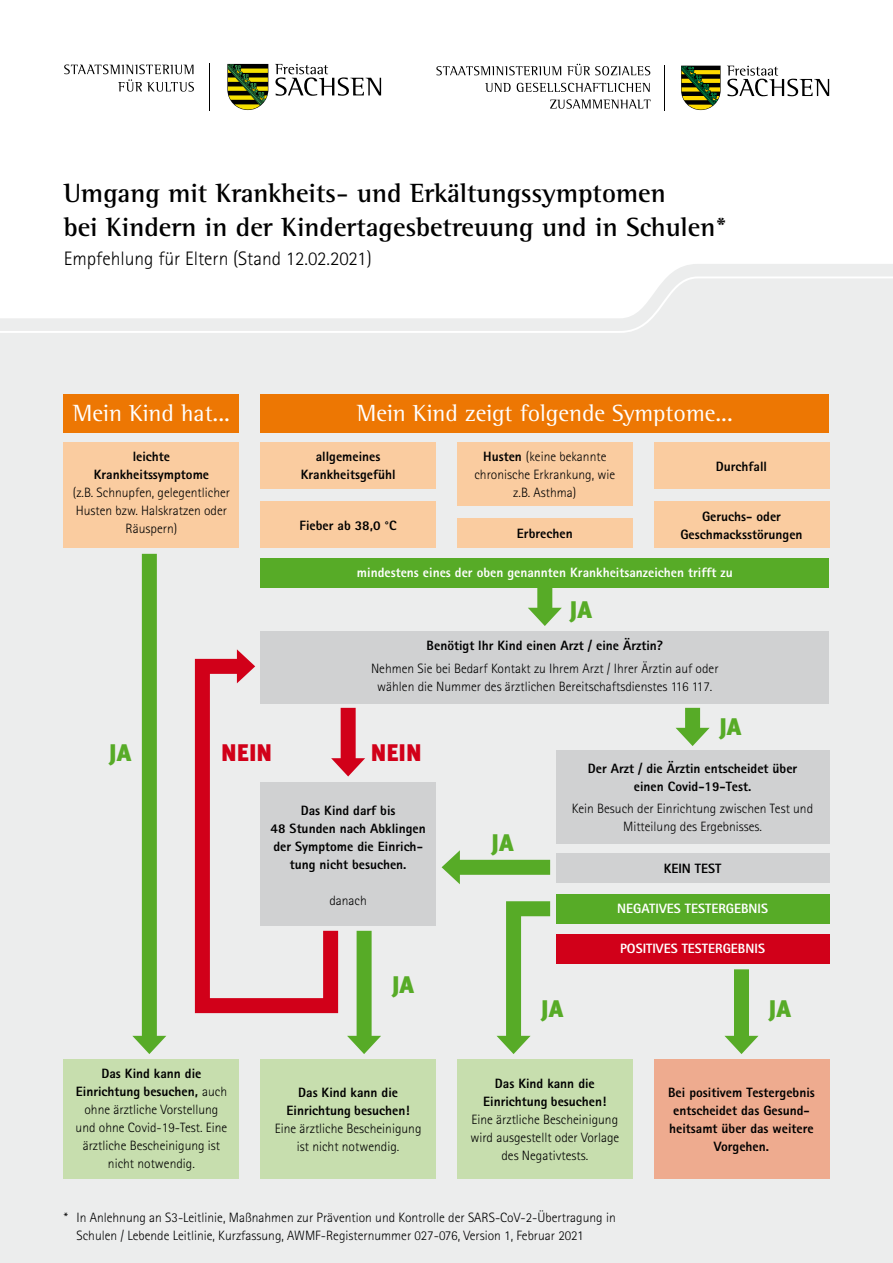
<style>
.page{position:relative;width:893px;height:1263px;background:#fff}
.page>*{position:absolute;margin:0;border:0;box-sizing:border-box;transform-origin:0 0}
.t1{font:700 27px/34.5px "Rotis Semi Serif";color:#000}
.t2{font:24px "Rotis Semi Serif";color:#fff}
.t3{font:900 24px "Meta Pro";color:#57ab27}
.t4{font:900 24px "Meta Pro";color:#d10019}
.t5{font:300 19.5px "Rotis Sans Serif";color:#000}
.t6{font:300 13.5px/18px "Rotis Sans Serif";color:#000;text-align:center}
.t7{font:800 13.5px/18px "Rotis Sans Serif";color:#000;text-align:center}
.t8{font:800 13.5px "Rotis Sans Serif";color:#fff}
.s1{font-weight:800}
</style>
<div class="page">
<div style="left:0;top:259px;width:893px;height:1004px;background:#eceded"></div>
<svg style="left:0;top:259px;width:893px;height:17px;fill:#fff"></svg>
<svg style="left:0;top:276px;width:893px;height:57px;fill:#fff"></svg>
<svg style="left:727px;top:66px;width:102px;height:30px"></svg>
<svg style="left:681px;top:66px;width:40px;height:44px;background:#687024"></svg>
<hr style="left:664px;top:66px;width:1px;height:45px;background:#000">
<svg style="left:436px;top:66px;width:125px;height:9px"></svg>
<svg style="left:567px;top:64px;width:83px;height:11px"></svg>
<svg style="left:485px;top:83px;width:26px;height:9px"></svg>
<svg style="left:517px;top:83px;width:133px;height:9px"></svg>
<svg style="left:550px;top:99px;width:101px;height:10px"></svg>
<svg style="left:275px;top:64px;width:106px;height:32px"></svg>
<svg style="left:227px;top:64px;width:41px;height:46px;background:#6c7324"></svg>
<hr style="left:210px;top:64px;width:1px;height:47px;background:#000">
<svg style="left:64px;top:65px;width:130px;height:27px"></svg>
<div style="left:64px;top:1059px;width:175px;height:119px;background:#c7deae"></div>
<div style="left:260px;top:1059px;width:176px;height:119px;background:#c7deae"></div>
<div style="left:64px;top:394px;width:175px;height:38px;background:#ed7703"></div>
<div style="left:64px;top:442px;width:175px;height:106px;background:#facca0"></div>
<div style="left:260px;top:442px;width:176px;height:46px;background:#facca0"></div>
<div style="left:260px;top:501px;width:176px;height:47px;background:#facca0"></div>
<div style="left:260px;top:558px;width:569px;height:30px;background:#57ab27"></div>
<div style="left:260px;top:631px;width:569px;height:72px;background:#d0d1d2"></div>
<div style="left:260px;top:783px;width:176px;height:143px;background:#d0d1d2"></div>
<div style="left:556px;top:750px;width:273px;height:93px;background:#d0d1d2"></div>
<div style="left:556px;top:853px;width:273px;height:30px;background:#d0d1d2"></div>
<div style="left:556px;top:894px;width:273px;height:30px;background:#57ab27"></div>
<div style="left:556px;top:934px;width:273px;height:30px;background:#d10019"></div>
<div style="left:654px;top:1059px;width:175px;height:119px;background:#eeab8f"></div>
<div style="left:457px;top:442px;width:175px;height:64px;background:#facca0"></div>
<div style="left:654px;top:442px;width:175px;height:47px;background:#facca0"></div>
<div style="left:457px;top:518px;width:175px;height:30px;background:#facca0"></div>
<div style="left:654px;top:501px;width:175px;height:47px;background:#facca0"></div>
<div style="left:260px;top:394px;width:569px;height:38px;background:#ed7703"></div>
<div style="left:142px;top:554px;width:15px;height:489px;background:#57ab27"></div>
<svg style="left:132px;top:1036px;width:34px;height:18px"></svg>
<div style="left:537px;top:588px;width:15px;height:27px;background:#57ab27"></div>
<svg style="left:528px;top:608px;width:34px;height:18px"></svg>
<div style="left:685px;top:708px;width:15px;height:27px;background:#57ab27"></div>
<svg style="left:676px;top:728px;width:34px;height:18px"></svg>
<div style="left:734px;top:969px;width:15px;height:74px;background:#57ab27"></div>
<svg style="left:724px;top:1036px;width:34px;height:18px"></svg>
<div style="left:357px;top:931px;width:15px;height:112px;background:#57ab27"></div>
<svg style="left:347px;top:1036px;width:34px;height:18px"></svg>
<div style="left:341px;top:708px;width:15px;height:57px;background:#d10019"></div>
<svg style="left:346px;top:758px;width:19px;height:18px"></svg>
<svg style="left:194px;top:651px;width:152px;height:363px"></svg>
<svg style="left:237px;top:649px;width:18px;height:34px"></svg>
<svg style="left:497px;top:901px;width:54px;height:153px"></svg>
<div style="left:453px;top:860px;width:97px;height:15px;background:#57ab27"></div>
<svg style="left:442px;top:850px;width:18px;height:34px"></svg>
<div style="left:457px;top:1059px;width:175px;height:119px;background:#c7deae"></div>
<h1 class="t1" style="left:64px;top:175px;width:665px">Umgang mit Krankheits- und Erkältungssymptomen<br>bei Kindern in der Kindertagesbetreuung und in Schulen*</h1>
<h3 class="t5" style="left:64px;top:247px;width:309px">Empfehlung für Eltern (Stand 12.02.2021)</h3>
<h2 class="t2" style="left:73px;top:399px;width:159px">Mein Kind hat...</h2>
<p class="t7" style="left:94px;top:447px;width:117px">leichte<br>Krankheitssymptome</p>
<p class="t6" style="left:73px;top:483px;width:159px">(z.B. Schnupfen, gelegentlicher<br>Husten bzw. Halskratzen oder<br>Räuspern)</p>
<h2 class="t2" style="left:357px;top:399px;width:377px">Mein Kind zeigt folgende Symptome...</h2>
<p class="t6" style="left:474px;top:447px;width:142px"><span class="s1">Husten</span> (keine bekannte chronische Erkrankung, wie z.B. Asthma)</p>
<p class="t7" style="left:716px;top:457px;width:53px">Durchfall</p>
<p class="t7" style="left:517px;top:524px;width:57px">Erbrechen</p>
<p class="t7" style="left:301px;top:448px;width:96px">allgemeines<br>Krankheitsgefühl</p>
<p class="t7" style="left:300px;top:516px;width:99px">Fieber ab 38,0 °C</p>
<p class="t8" style="left:357px;top:564px;width:377px">mindestens eines der oben genannten Krankheitsanzeichen trifft zu</p>
<p class="t7" style="left:680px;top:507px;width:124px">Geruchs- oder<br>Geschmacksstörungen</p>
<h2 class="t3" style="left:570px;top:590px;width:24px">JA</h2>
<p class="t7" style="left:427px;top:637px;width:238px">Benötigt Ihr Kind einen Arzt / eine Ärztin?</p>
<p class="t6" style="left:371px;top:659px;width:349px">Nehmen Sie bei Bedarf Kontakt zu Ihrem Arzt / Ihrer Ärztin auf oder wählen die Nummer des ärztlichen Bereitschaftsdienstes 116 117.</p>
<h2 class="t3" style="left:719px;top:707px;width:24px">JA</h2>
<h2 class="t3" style="left:109px;top:733px;width:24px">JA</h2>
<h2 class="t4" style="left:221px;top:733px;width:52px">NEIN</h2>
<h2 class="t4" style="left:371px;top:733px;width:52px">NEIN</h2>
<p class="t7" style="left:271px;top:801px;width:157px">Das Kind darf bis<br>48 Stunden nach Abklingen der Symptome die Einrich&shy;tung nicht besuchen.</p>
<p class="t6" style="left:329px;top:891px;width:39px">danach</p>
<h2 class="t3" style="left:392px;top:965px;width:24px">JA</h2>
<h2 class="t3" style="left:491px;top:824px;width:24px">JA</h2>
<p class="t7" style="left:588px;top:759px;width:211px">Der Arzt / die Ärztin entscheidet über einen Covid-19-Test.</p>
<p class="t6" style="left:572px;top:800px;width:243px">Kein Besuch der Einrichtung zwischen Test und<br>Mitteilung des Ergebnisses.</p>
<p class="t7" style="left:664px;top:859px;width:59px">KEIN TEST</p>
<p class="t8" style="left:617px;top:900px;width:153px">NEGATIVES TESTERGEBNIS</p>
<p class="t8" style="left:620px;top:940px;width:146px">POSITIVES TESTERGEBNIS</p>
<h2 class="t3" style="left:541px;top:990px;width:24px">JA</h2>
<h2 class="t3" style="left:769px;top:990px;width:24px">JA</h2>
<p class="t6" style="left:76px;top:1065px;width:153px"><span class="s1">Das Kind kann die<br>Einrichtung besuchen,</span> auch ohne ärztliche Vorstellung und ohne Covid-19-Test. Eine ärztliche Bescheinigung ist nicht notwendig.</p>
<p class="t6" style="left:77px;top:1208px;width:541px;text-align:left;text-indent:-13px">* In Anlehnung an S3-Leitlinie, Maßnahmen zur Prävention und Kontrolle der SARS-CoV-2-Übertragung in<br>Schulen / Lebende Leitlinie, Kurzfassung, AWMF-Registernummer 027-076, Version 1, Februar 2021</p>
<p class="t7" style="left:483px;top:1074px;width:125px">Das Kind kann die<br>Einrichtung besuchen!</p>
<p class="t6" style="left:470px;top:1110px;width:150px">Eine ärztliche Bescheinigung wird ausgestellt oder Vorlage des Negativtests.</p>
<p class="t7" style="left:286px;top:1083px;width:125px">Das Kind kann die<br>Einrichtung besuchen!</p>
<p class="t6" style="left:275px;top:1119px;width:148px">Eine ärztliche Bescheinigung ist nicht notwendig.</p>
<p class="t7" style="left:668px;top:1083px;width:148px">Bei positivem Testergebnis entscheidet das Gesund&shy;heitsamt über das weitere<br>Vorgehen.</p>
</div>
